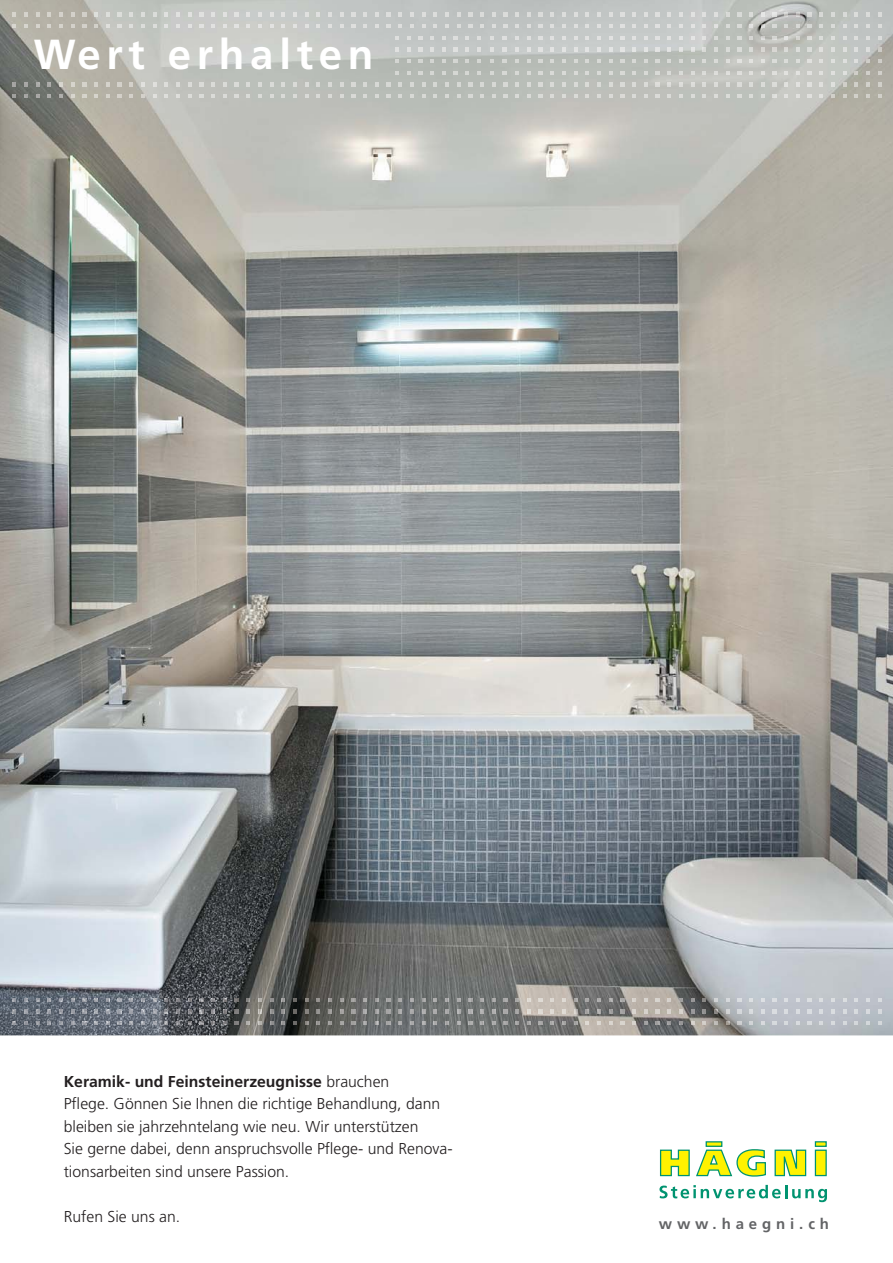
<style>
.page{position:relative;width:893px;height:1263px;background:#fff}
.page>*{position:absolute;margin:0;border:0;box-sizing:border-box;transform-origin:0 0}
.t1{font:700 42px "Frutiger";letter-spacing:.135em;color:#fff}
.t2{font:300 15.75px/22.5px "Frutiger";color:#231f20}
.t3{font:700 15px "Frutiger";letter-spacing:.325em;color:#636466}
.s1{font-weight:700}
</style>
<div class="page">
<img style="left:0;top:0;width:893px;height:1035px">
<svg style="left:660px;top:1149px;width:73px;height:28px"></svg>
<svg style="left:736px;top:1149px;width:30px;height:28px"></svg>
<svg style="left:774px;top:1149px;width:33px;height:28px"></svg>
<div style="left:815px;top:1150px;width:11px;height:26px;background:#fff200"></div>
<div style="left:815px;top:1150px;width:12px;height:26px;border:1px solid #009370"></div>
<hr style="left:706px;top:1142px;width:16px;height:4px;background:#fff200">
<div style="left:705px;top:1141px;width:17px;height:6px;border:1px solid #009370"></div>
<hr style="left:815px;top:1142px;width:11px;height:4px;background:#fff200">
<div style="left:815px;top:1141px;width:12px;height:6px;border:1px solid #009370"></div>
<svg style="left:659px;top:1185px;width:75px;height:13px"></svg>
<svg style="left:738px;top:1185px;width:76px;height:13px"></svg>
<svg style="left:818px;top:1189px;width:9px;height:13px"></svg>
<svg style="left:24px;top:13px;width:4px;height:3px"></svg>
<svg style="left:59px;top:13px;width:4px;height:3px"></svg>
<svg style="left:141px;top:13px;width:4px;height:3px"></svg>
<svg style="left:176px;top:13px;width:4px;height:3px"></svg>
<svg style="left:211px;top:13px;width:4px;height:3px"></svg>
<svg style="left:293px;top:13px;width:4px;height:3px"></svg>
<svg style="left:328px;top:13px;width:4px;height:3px"></svg>
<svg style="left:363px;top:13px;width:4px;height:3px"></svg>
<svg style="left:445px;top:13px;width:4px;height:3px"></svg>
<svg style="left:480px;top:13px;width:4px;height:3px"></svg>
<svg style="left:597px;top:13px;width:4px;height:3px"></svg>
<svg style="left:632px;top:13px;width:4px;height:3px"></svg>
<svg style="left:749px;top:13px;width:4px;height:3px"></svg>
<svg style="left:784px;top:13px;width:4px;height:3px"></svg>
<svg style="left:24px;top:25px;width:4px;height:3px"></svg>
<svg style="left:59px;top:25px;width:4px;height:3px"></svg>
<svg style="left:141px;top:25px;width:4px;height:3px"></svg>
<svg style="left:176px;top:25px;width:4px;height:3px"></svg>
<svg style="left:211px;top:25px;width:4px;height:3px"></svg>
<svg style="left:293px;top:25px;width:4px;height:3px"></svg>
<svg style="left:328px;top:25px;width:4px;height:3px"></svg>
<svg style="left:363px;top:25px;width:4px;height:3px"></svg>
<svg style="left:445px;top:25px;width:4px;height:3px"></svg>
<svg style="left:480px;top:25px;width:4px;height:3px"></svg>
<svg style="left:597px;top:25px;width:4px;height:3px"></svg>
<svg style="left:632px;top:25px;width:4px;height:3px"></svg>
<svg style="left:749px;top:25px;width:4px;height:3px"></svg>
<svg style="left:784px;top:25px;width:4px;height:3px"></svg>
<svg style="left:430px;top:36px;width:4px;height:3px"></svg>
<svg style="left:395px;top:36px;width:4px;height:3px"></svg>
<svg style="left:597px;top:36px;width:4px;height:3px"></svg>
<svg style="left:632px;top:36px;width:4px;height:3px"></svg>
<svg style="left:749px;top:36px;width:4px;height:3px"></svg>
<svg style="left:784px;top:36px;width:4px;height:3px"></svg>
<svg style="left:430px;top:48px;width:4px;height:3px"></svg>
<svg style="left:395px;top:48px;width:4px;height:3px"></svg>
<svg style="left:597px;top:48px;width:4px;height:3px"></svg>
<svg style="left:632px;top:48px;width:4px;height:3px"></svg>
<svg style="left:749px;top:48px;width:4px;height:3px"></svg>
<svg style="left:784px;top:48px;width:4px;height:3px"></svg>
<svg style="left:430px;top:60px;width:4px;height:3px"></svg>
<svg style="left:395px;top:60px;width:4px;height:3px"></svg>
<svg style="left:597px;top:60px;width:4px;height:3px"></svg>
<svg style="left:632px;top:60px;width:4px;height:3px"></svg>
<svg style="left:749px;top:60px;width:4px;height:3px"></svg>
<svg style="left:784px;top:60px;width:4px;height:3px"></svg>
<svg style="left:430px;top:71px;width:4px;height:3px"></svg>
<svg style="left:395px;top:71px;width:4px;height:3px"></svg>
<svg style="left:597px;top:71px;width:4px;height:3px"></svg>
<svg style="left:632px;top:71px;width:4px;height:3px"></svg>
<svg style="left:749px;top:71px;width:4px;height:3px"></svg>
<svg style="left:784px;top:71px;width:4px;height:3px"></svg>
<svg style="left:24px;top:83px;width:4px;height:3px"></svg>
<svg style="left:59px;top:83px;width:4px;height:3px"></svg>
<svg style="left:141px;top:83px;width:4px;height:3px"></svg>
<svg style="left:176px;top:83px;width:4px;height:3px"></svg>
<svg style="left:211px;top:83px;width:4px;height:3px"></svg>
<svg style="left:293px;top:83px;width:4px;height:3px"></svg>
<svg style="left:328px;top:83px;width:4px;height:3px"></svg>
<svg style="left:363px;top:83px;width:4px;height:3px"></svg>
<svg style="left:445px;top:83px;width:4px;height:3px"></svg>
<svg style="left:480px;top:83px;width:4px;height:3px"></svg>
<svg style="left:597px;top:83px;width:4px;height:3px"></svg>
<svg style="left:632px;top:83px;width:4px;height:3px"></svg>
<svg style="left:749px;top:83px;width:4px;height:3px"></svg>
<svg style="left:784px;top:83px;width:4px;height:3px"></svg>
<svg style="left:24px;top:95px;width:4px;height:3px"></svg>
<svg style="left:59px;top:95px;width:4px;height:3px"></svg>
<svg style="left:141px;top:95px;width:4px;height:3px"></svg>
<svg style="left:176px;top:95px;width:4px;height:3px"></svg>
<svg style="left:211px;top:95px;width:4px;height:3px"></svg>
<svg style="left:293px;top:95px;width:4px;height:3px"></svg>
<svg style="left:328px;top:95px;width:4px;height:3px"></svg>
<svg style="left:363px;top:95px;width:4px;height:3px"></svg>
<svg style="left:445px;top:95px;width:4px;height:3px"></svg>
<svg style="left:480px;top:95px;width:4px;height:3px"></svg>
<svg style="left:597px;top:95px;width:4px;height:3px"></svg>
<svg style="left:632px;top:95px;width:4px;height:3px"></svg>
<svg style="left:749px;top:95px;width:4px;height:3px"></svg>
<svg style="left:784px;top:95px;width:4px;height:3px"></svg>
<svg style="left:24px;top:998px;width:4px;height:3px"></svg>
<svg style="left:59px;top:998px;width:4px;height:3px"></svg>
<svg style="left:141px;top:998px;width:4px;height:3px"></svg>
<svg style="left:176px;top:998px;width:4px;height:3px"></svg>
<svg style="left:211px;top:998px;width:4px;height:3px"></svg>
<svg style="left:293px;top:998px;width:4px;height:3px"></svg>
<svg style="left:328px;top:998px;width:4px;height:3px"></svg>
<svg style="left:363px;top:998px;width:4px;height:3px"></svg>
<svg style="left:445px;top:998px;width:4px;height:3px"></svg>
<svg style="left:480px;top:998px;width:4px;height:3px"></svg>
<svg style="left:597px;top:998px;width:4px;height:3px"></svg>
<svg style="left:632px;top:998px;width:4px;height:3px"></svg>
<svg style="left:749px;top:998px;width:4px;height:3px"></svg>
<svg style="left:784px;top:998px;width:4px;height:3px"></svg>
<svg style="left:24px;top:1010px;width:4px;height:3px"></svg>
<svg style="left:59px;top:1010px;width:4px;height:3px"></svg>
<svg style="left:141px;top:1010px;width:4px;height:3px"></svg>
<svg style="left:176px;top:1010px;width:4px;height:3px"></svg>
<svg style="left:211px;top:1010px;width:4px;height:3px"></svg>
<svg style="left:293px;top:1010px;width:4px;height:3px"></svg>
<svg style="left:328px;top:1010px;width:4px;height:3px"></svg>
<svg style="left:363px;top:1010px;width:4px;height:3px"></svg>
<svg style="left:445px;top:1010px;width:4px;height:3px"></svg>
<svg style="left:480px;top:1010px;width:4px;height:3px"></svg>
<svg style="left:597px;top:1010px;width:4px;height:3px"></svg>
<svg style="left:632px;top:1010px;width:4px;height:3px"></svg>
<svg style="left:749px;top:1010px;width:4px;height:3px"></svg>
<svg style="left:784px;top:1010px;width:4px;height:3px"></svg>
<svg style="left:24px;top:1022px;width:4px;height:3px"></svg>
<svg style="left:59px;top:1022px;width:4px;height:3px"></svg>
<svg style="left:141px;top:1022px;width:4px;height:3px"></svg>
<svg style="left:176px;top:1022px;width:4px;height:3px"></svg>
<svg style="left:211px;top:1022px;width:4px;height:3px"></svg>
<svg style="left:293px;top:1022px;width:4px;height:3px"></svg>
<svg style="left:328px;top:1022px;width:4px;height:3px"></svg>
<svg style="left:363px;top:1022px;width:4px;height:3px"></svg>
<svg style="left:445px;top:1022px;width:4px;height:3px"></svg>
<svg style="left:480px;top:1022px;width:4px;height:3px"></svg>
<svg style="left:597px;top:1022px;width:4px;height:3px"></svg>
<svg style="left:632px;top:1022px;width:4px;height:3px"></svg>
<svg style="left:749px;top:1022px;width:4px;height:3px"></svg>
<svg style="left:784px;top:1022px;width:4px;height:3px"></svg>
<h1 class="t1" style="left:34px;top:37px;width:341px">Wert erhalten</h1>
<p class="t2" style="left:64px;top:1071px;width:390px"><span class="s1">Keramik- und Feinsteinerzeugnisse</span> brauchen<br>Pflege. Gönnen Sie Ihnen die richtige Behandlung, dann bleiben sie jahrzehntelang wie neu. Wir unterstützen<br>Sie gerne dabei, denn anspruchsvolle Pflege- und Renova&shy;tionsarbeiten sind unsere Passion.</p>
<p class="t2" style="left:64px;top:1206px;width:118px">Rufen Sie uns an.</p>
<p class="t3" style="left:659px;top:1218px;width:172px">www.haegni.ch</p>
</div>
